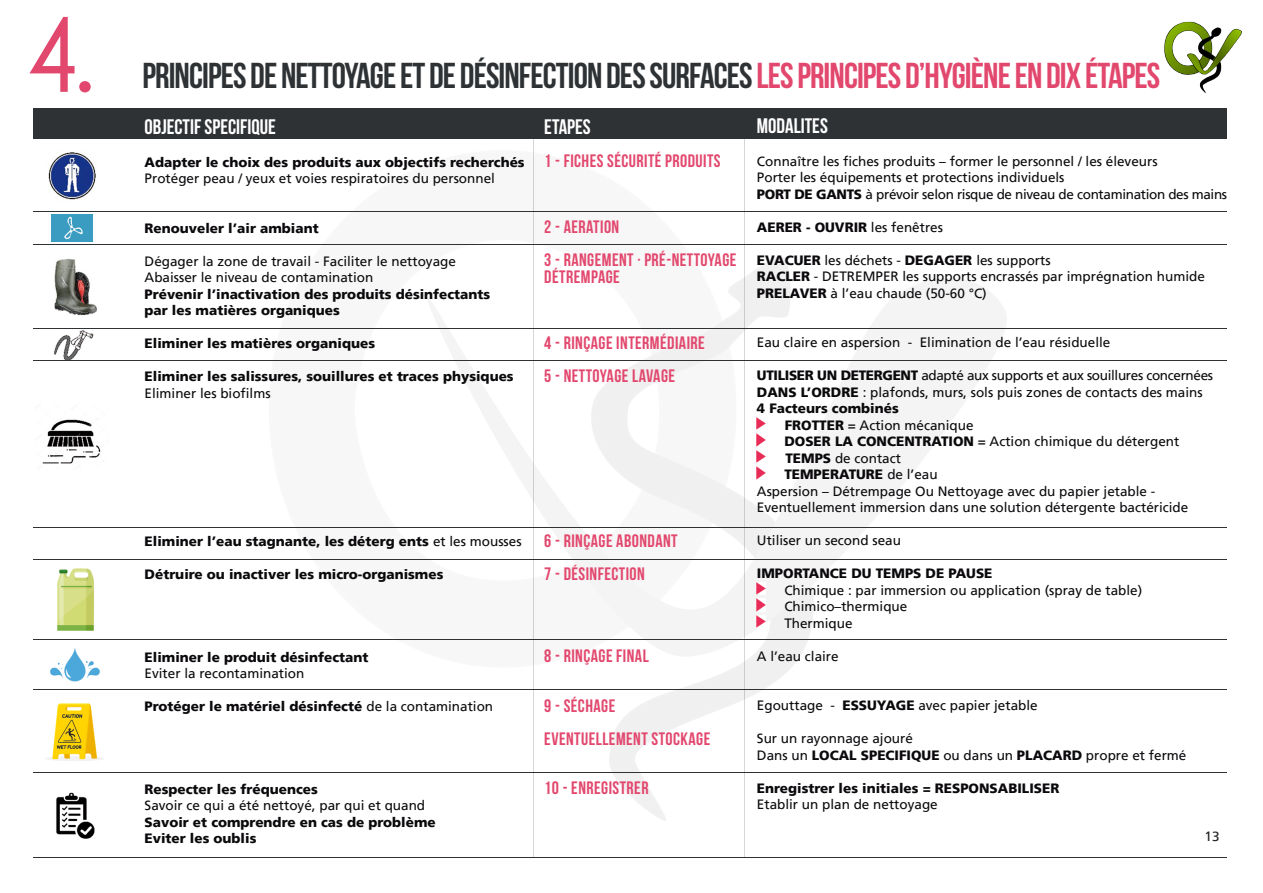
<style>
.page{position:relative;width:1263px;height:893px;background:#fff}
.page>*{position:absolute;margin:0;border:0;box-sizing:border-box;transform-origin:0 0}
.t1{font:700 108px "Champagne&Limousines";color:#e2486e}
.t2{font:36px "Bebas Neue";letter-spacing:-.025em;color:#2f3235}
.t3{font:21px "Bebas Neue";color:#fff}
.t4{font:18px "Bebas Neue";letter-spacing:.025em;color:#e2486e}
.t5{font:13.5px/16.5px "Frutiger LT";color:#0b090c}
.t6{font:900 13.5px/16.5px "Frutiger LT";color:#0b090c}
.t7{font:13.5px "Frutiger LT";letter-spacing:-.025em;color:#0b090c}
.t8{font:13.5px "Frutiger LT";color:#231f20}
.s1{color:#e2486e}
.s2{font-weight:400}
.s3{font-weight:900}
</style>
<div class="page">
<img style="left:33px;top:108px;width:974px;height:750px">
<div style="left:34px;top:108px;width:1193px;height:31px;background:#2f3235"></div>
<img style="left:1164px;top:21px;width:78px;height:72px">
<svg style="left:757px;top:417px;width:8px;height:62px"></svg>
<svg style="left:757px;top:582px;width:8px;height:46px"></svg>
<hr style="left:34px;top:211px;width:1193px;height:1px;background:#2f3235">
<hr style="left:34px;top:244px;width:1193px;height:1px;background:#2f3235">
<hr style="left:34px;top:328px;width:1193px;height:1px;background:#2f3235">
<hr style="left:34px;top:360px;width:1193px;height:1px;background:#2f3235">
<hr style="left:34px;top:527px;width:1193px;height:1px;background:#2f3235">
<hr style="left:34px;top:559px;width:1193px;height:1px;background:#2f3235">
<hr style="left:34px;top:639px;width:1193px;height:1px;background:#2f3235">
<hr style="left:34px;top:689px;width:1193px;height:1px;background:#2f3235">
<hr style="left:34px;top:772px;width:1193px;height:1px;background:#2f3235">
<hr style="left:34px;top:857px;width:1193px;height:1px;background:#2f3235">
<hr style="left:533px;top:115px;width:1px;height:743px;background:#2f3235">
<hr style="left:744px;top:115px;width:1px;height:743px;background:#2f3235">
<img style="left:35px;top:367px;width:73px;height:484px">
<img style="left:35px;top:330px;width:73px;height:30px">
<img style="left:34px;top:139px;width:72px;height:72px">
<img style="left:36px;top:250px;width:70px;height:69px">
<img style="left:51px;top:214px;width:42px;height:28px">
<p class="t1" style="left:22px;top:-5px;width:73px">4.</p>
<p class="t2" style="left:142px;top:56px;width:1019px">PRINCIPES DE NETTOYAGE ET DE DÉSINFECTION DES SURFACES <span class="s1">LES PRINCIPES D’HYGIÈNE EN DIX ÉTAPES</span></p>
<p class="t3" style="left:145px;top:115px;width:133px">OBJECTIF SPECIFIQUE</p>
<p class="t6" style="left:145px;top:154px;width:382px">Adapter le choix des produits aux objectifs recherchés</p>
<p class="t5" style="left:145px;top:170px;width:352px">Protéger peau / yeux et voies respiratoires du personnel</p>
<p class="t6" style="left:145px;top:220px;width:176px">Renouveler l’air ambiant</p>
<p class="t5" style="left:145px;top:253px;width:313px">Dégager la zone de travail - Faciliter le nettoyage</p>
<p class="t5" style="left:145px;top:269px;width:230px">Abaisser le niveau de contamination</p>
<p class="t6" style="left:145px;top:286px;width:347px">Prévenir l’inactivation des produits désinfectants</p>
<p class="t6" style="left:145px;top:302px;width:197px">par les matières organiques</p>
<p class="t6" style="left:145px;top:335px;width:232px">Eliminer les matières organiques</p>
<p class="t6" style="left:145px;top:368px;width:371px">Eliminer les salissures, souillures et traces physiques<br><span class="s2">Eliminer les biofilms</span></p>
<p class="t3" style="left:544px;top:115px;width:48px">ETAPES</p>
<p class="t4" style="left:544px;top:151px;width:178px">1 - FICHES SÉCURITÉ PRODUITS</p>
<p class="t4" style="left:544px;top:217px;width:76px">2 - AERATION</p>
<p class="t4" style="left:544px;top:250px;width:194px">3 - RANGEMENT · PRÉ-NETTOYAGE</p>
<p class="t4" style="left:544px;top:266px;width:77px">DÉTREMPAGE</p>
<p class="t4" style="left:544px;top:332px;width:162px">4 - RINÇAGE INTERMÉDIAIRE</p>
<p class="t4" style="left:544px;top:365px;width:132px">5 - NETTOYAGE LAVAGE</p>
<p class="t6" style="left:145px;top:533px;width:378px">Eliminer l’eau stagnante, les déterg ents <span class="s2">et les mousses</span></p>
<p class="t6" style="left:145px;top:566px;width:300px">Détruire ou inactiver les micro-organismes</p>
<p class="t4" style="left:544px;top:530px;width:135px">6 - RINÇAGE ABONDANT</p>
<p class="t4" style="left:544px;top:563px;width:102px">7 - DÉSINFECTION</p>
<p class="t6" style="left:145px;top:649px;width:225px">Eliminer le produit désinfectant</p>
<p class="t5" style="left:145px;top:665px;width:161px">Eviter la recontamination</p>
<p class="t6" style="left:145px;top:698px;width:350px">Protéger le matériel désinfecté <span class="s2">de la contamination</span></p>
<p class="t6" style="left:145px;top:781px;width:175px">Respecter les fréquences</p>
<p class="t5" style="left:145px;top:797px;width:282px">Savoir ce qui a été nettoyé, par qui et quand</p>
<p class="t6" style="left:145px;top:814px;width:293px">Savoir et comprendre en cas de problème</p>
<p class="t6" style="left:145px;top:830px;width:113px">Eviter les oublis</p>
<p class="t4" style="left:544px;top:646px;width:106px">8 - RINÇAGE FINAL</p>
<p class="t4" style="left:544px;top:695px;width:73px">9 - SÉCHAGE</p>
<p class="t4" style="left:544px;top:728px;width:167px">EVENTUELLEMENT STOCKAGE</p>
<p class="t4" style="left:544px;top:778px;width:106px">10 - ENREGISTRER</p>
<p class="t3" style="left:757px;top:114px;width:72px">MODALITES</p>
<p class="t5" style="left:757px;top:153px;width:402px">Connaître les fiches produits – former le personnel / les éleveurs</p>
<p class="t5" style="left:757px;top:169px;width:309px">Porter les équipements et protections individuels</p>
<p class="t7" style="left:757px;top:186px;width:472px"><span class="s3">PORT DE GANTS</span> à prévoir selon risque de niveau de contamination des mains</p>
<p class="t6" style="left:757px;top:219px;width:188px">AERER - OUVRIR <span class="s2">les fenêtres</span></p>
<p class="t5" style="left:757px;top:252px;width:295px"><span class="s3">EVACUER</span> les déchets - <span class="s3">DEGAGER</span> les supports</p>
<p class="t5" style="left:757px;top:268px;width:449px"><span class="s3">RACLER</span> - DETREMPER les supports encrassés par imprégnation humide</p>
<p class="t5" style="left:757px;top:285px;width:231px"><span class="s3">PRELAVER</span> à l’eau chaude (50-60 °C)</p>
<p class="t5" style="left:757px;top:334px;width:355px">Eau claire en aspersion - Elimination de l’eau résiduelle</p>
<p class="t7" style="left:757px;top:368px;width:458px"><span class="s3">UTILISER UN DETERGENT</span> adapté aux supports et aux souillures concernées</p>
<p class="t5" style="left:757px;top:384px;width:447px"><span class="s3">DANS L’ORDRE</span> : plafonds, murs, sols puis zones de contacts des mains</p>
<p class="t6" style="left:757px;top:400px;width:143px">4 Facteurs combinés</p>
<p class="t5" style="left:785px;top:417px;width:190px"><span class="s3">FROTTER</span> = Action mécanique</p>
<p class="t5" style="left:784px;top:433px;width:397px"><span class="s3">DOSER LA CONCENTRATION</span> = Action chimique du détergent</p>
<p class="t5" style="left:785px;top:450px;width:117px"><span class="s3">TEMPS</span> de contact</p>
<p class="t6" style="left:784px;top:466px;width:155px">TEMPERATURE <span class="s2">de l’eau</span></p>
<p class="t5" style="left:757px;top:483px;width:433px">Aspersion – Détrempage Ou Nettoyage avec du papier jetable -<br>Eventuellement immersion dans une solution détergente bactéricide</p>
<p class="t5" style="left:757px;top:532px;width:146px">Utiliser un second seau</p>
<p class="t6" style="left:757px;top:565px;width:237px">IMPORTANCE DU TEMPS DE PAUSE</p>
<p class="t5" style="left:784px;top:582px;width:359px">Chimique : par immersion ou application (spray de table)</p>
<p class="t5" style="left:784px;top:598px;width:125px">Chimico–thermique</p>
<p class="t5" style="left:784px;top:615px;width:70px">Thermique</p>
<p class="t5" style="left:757px;top:648px;width:83px">A l’eau claire</p>
<p class="t5" style="left:757px;top:697px;width:282px">Egouttage - <span class="s3">ESSUYAGE</span> avec papier jetable</p>
<p class="t5" style="left:757px;top:730px;width:158px">Sur un rayonnage ajouré</p>
<p class="t5" style="left:757px;top:747px;width:431px">Dans un <span class="s3">LOCAL SPECIFIQUE</span> ou dans un <span class="s3">PLACARD</span> propre et fermé</p>
<p class="t6" style="left:757px;top:780px;width:304px">Enregistrer les initiales = RESPONSABILISER</p>
<p class="t5" style="left:757px;top:796px;width:182px">Etablir un plan de nettoyage</p>
<p class="t8" style="left:1204px;top:828px;width:17px">13</p>
</div>
